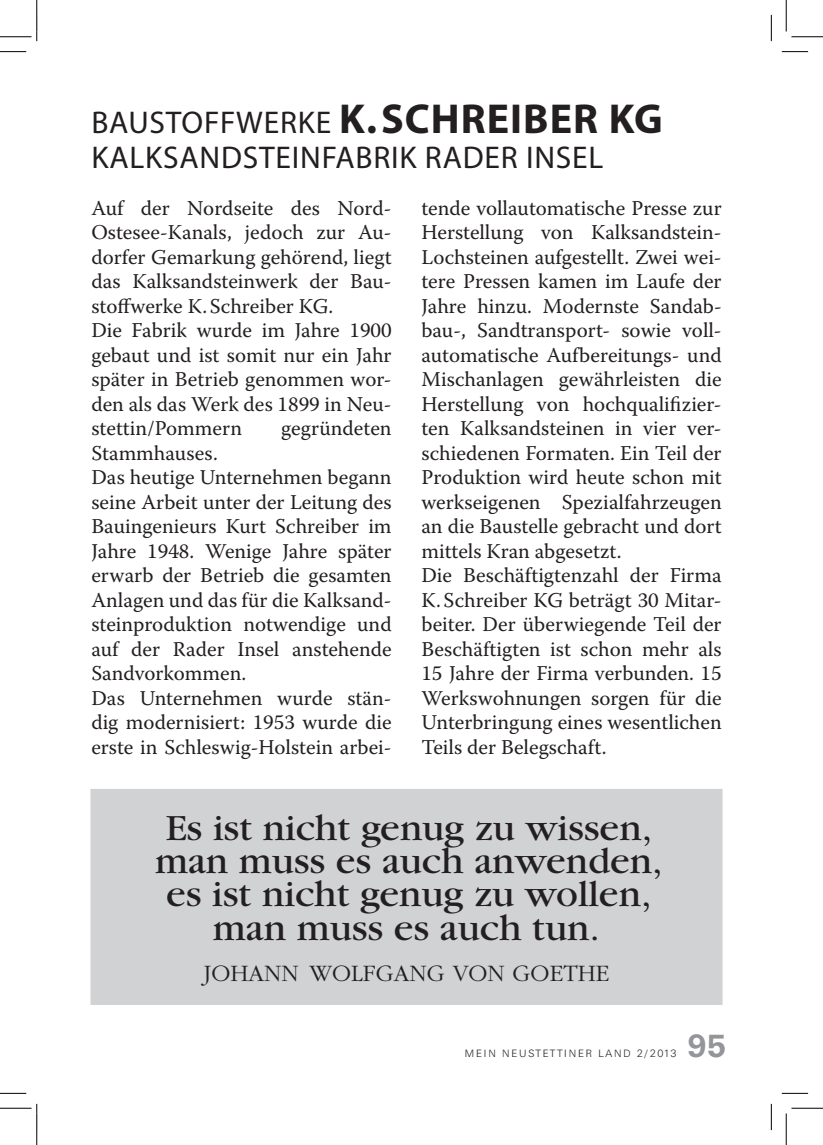
<style>
.page{position:relative;width:823px;height:1145px;background:#fff}
.page>*{position:absolute;margin:0;border:0;box-sizing:border-box;transform-origin:0 0}
.t1{font:38.5px/33.2px "Garamond";color:#231f20;text-align:center;scale:1.04 1}
.t2{font:31.5px/35px "Myriad Pro";letter-spacing:.025em;color:#231f20}
.t3{font:700 31.5px "Univers BQ";color:#939598}
.t4{font:300 24.5px "Garamond";color:#231f20}
.t5{font:21px/24.5px "Warnock Pro";color:#231f20}
.t6{font:300 10.5px "Univers BQ";letter-spacing:.17em;color:#231f20}
.s1{font-weight:700;font-size:42px}
</style>
<div class="page">
<div style="left:91px;top:790px;width:630px;height:214px;background:#d1d2d4"></div>
<div style="left:90px;top:789px;width:632px;height:216px;border:2px solid #d1d2d4"></div>
<svg style="left:0;top:51px;width:26px;height:1px"></svg>
<svg style="left:781px;top:51px;width:27px;height:1px"></svg>
<svg style="left:0;top:1093px;width:26px;height:1px"></svg>
<svg style="left:781px;top:1093px;width:27px;height:1px"></svg>
<svg style="left:771px;top:15px;width:1px;height:26px"></svg>
<svg style="left:771px;top:1104px;width:1px;height:26px"></svg>
<hr style="left:0;top:36px;width:32px;height:1px;background:#000">
<hr style="left:791px;top:36px;width:32px;height:1px;background:#000">
<hr style="left:0;top:1108px;width:32px;height:1px;background:#000">
<hr style="left:791px;top:1108px;width:32px;height:1px;background:#000">
<hr style="left:36px;top:0;width:1px;height:32px;background:#000">
<hr style="left:36px;top:1113px;width:1px;height:32px;background:#000">
<hr style="left:786px;top:0;width:1px;height:32px;background:#000">
<hr style="left:786px;top:1113px;width:1px;height:32px;background:#000">
<h2 class="t2" style="left:91px;top:104px;width:573px">BAUSTOFFWERKE <span class="s1">K.SCHREIBER KG<br></span>KALKSANDSTEINFABRIK RADER INSEL</h2>
<p class="t5" style="left:91px;top:195px;width:302px">Auf der Nordseite des Nord-<br>Ostesee-Kanals, jedoch zur Au&shy;dorfer Gemarkung gehörend, liegt das Kalksandsteinwerk der Bau&shy;stoffwerke K. Schreiber KG.<br>Die Fabrik wurde im Jahre 1900 gebaut und ist somit nur ein Jahr später in Betrieb genommen wor&shy;den als das Werk des 1899 in Neu&shy;stettin/Pommern</p>
<p class="t5" style="left:281px;top:416px;width:112px">gegründeten</p>
<p class="t5" style="left:91px;top:440px;width:302px">Stammhauses.<br>Das heutige Unternehmen begann seine Arbeit unter der Leitung des<br>Bauingenieurs Kurt Schreiber im<br>Jahre 1948. Wenige Jahre später erwarb der Betrieb die gesamten<br>Anlagen und das für die Kalksand&shy;steinproduktion notwendige und auf der Rader Insel anstehende<br>Sandvorkommen.<br>Das Unternehmen wurde stän&shy;dig modernisiert: 1953 wurde die erste in Schleswig-Holstein arbei-</p>
<p class="t5" style="left:421px;top:195px;width:302px">tende vollautomatische Presse zur<br>Herstellung von Kalksandstein-<br>Lochsteinen aufgestellt. Zwei wei&shy;tere Pressen kamen im Laufe der<br>Jahre hinzu. Modernste Sandab&shy;bau-, Sandtransport- sowie voll&shy;automatische Aufbereitungs- und<br>Mischanlagen gewährleisten die<br>Herstellung von hochqualifizier&shy;ten Kalksandsteinen in vier ver&shy;schiedenen Formaten. Ein Teil der<br>Produktion wird heute schon mit werkseigenen Spezialfahrzeugen an die Baustelle gebracht und dort mittels Kran abgesetzt.<br>Die Beschäftigtenzahl der Firma<br>K.Schreiber KG beträgt 30 Mitar&shy;beiter. Der überwiegende Teil der<br>Beschäftigten ist schon mehr als<br>15 Jahre der Firma verbunden. 15<br>Werkswohnungen sorgen für die<br>Unterbringung eines wesentlichen<br>Teils der Belegschaft.</p>
<h1 class="t1" style="left:155px;top:812px;width:490px">Es ist nicht genug zu wissen, man muss es auch anwenden, es ist nicht genug zu wollen, man muss es auch tun.</h1>
<p class="t4" style="left:203px;top:960px;width:407px">JOHANN WOLFGANG VON GOETHE</p>
<p class="t6" style="left:465px;top:1048px;width:213px">MEIN NEUSTETTINER LAND 2/2013</p>
<h2 class="t3" style="left:687px;top:1028px;width:41px">95</h2>
</div>
